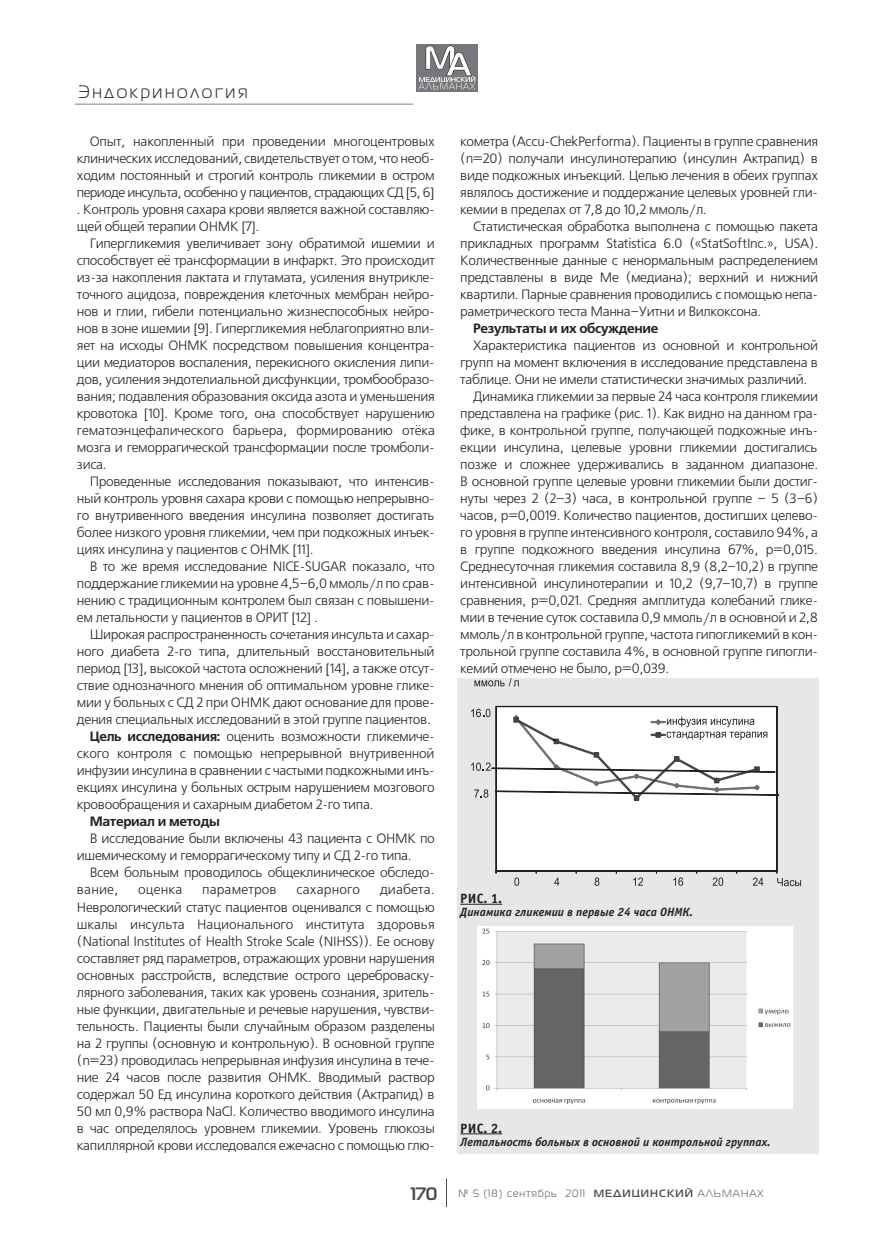
<style>
.page{position:relative;width:893px;height:1255px;background:#fff}
.page>*{position:absolute;margin:0;border:0;box-sizing:border-box;transform-origin:0 0}
.t1{font:18px "Magistral C";letter-spacing:.15em;color:#231f20}
.t2{font:700 18px "Magistral C";color:#4b4c4d}
.Text_11{font:13.5px/17px "Free Set C";letter-spacing:-.025em;color:#231f20;text-align:justify}
.Text_11-2{font:700 13.5px "Free Set C";letter-spacing:-.025em;color:#231f20}
.Text_11-3{font:13.5px "Free Set C";letter-spacing:.01em;color:#231f20}
.ТАБ_И_РИС_НОВЫЕ{font:700 13.5px "Officina Sans C";color:#231f20}
.ТАБ_И_РИС_НОВЫЕ-2{font:italic 700 12px "Officina Sans C";color:#231f20}
.t3{font:10.5px "Magistral C";letter-spacing:.1em;color:#4b4c4d}
.s1{font-weight:700}
</style>
<div class="page">
<div style="left:417px;top:44px;width:61px;height:48px;background:#76787b"></div>
<svg style="left:419px;top:45px;width:56px;height:44px"></svg>
<hr style="left:75px;top:104px;width:338px;height:1px;background:#808285">
<svg style="left:446px;top:1178px;width:1px;height:28px"></svg>
<div style="left:458px;top:678px;width:361px;height:475px;background:#e6e7e9"></div>
<hr style="left:460px;top:903px;width:42px;height:1px;background:#231f20">
<hr style="left:460px;top:1133px;width:42px;height:1px;background:#231f20">
<div style="left:496px;top:706px;width:281px;height:164px;background:#fff"></div>
<div style="left:496px;top:870px;width:281px;height:1px;border:1px solid #231f20"></div>
<svg style="left:514px;top:877px;width:5px;height:8px"></svg>
<svg style="left:554px;top:877px;width:5px;height:8px"></svg>
<svg style="left:595px;top:877px;width:4px;height:8px"></svg>
<svg style="left:633px;top:877px;width:10px;height:8px"></svg>
<svg style="left:673px;top:877px;width:10px;height:8px"></svg>
<svg style="left:713px;top:877px;width:10px;height:8px"></svg>
<svg style="left:753px;top:877px;width:10px;height:8px"></svg>
<svg style="left:474px;top:678px;width:45px;height:8px"></svg>
<svg style="left:471px;top:708px;width:308px;height:92px;background:#e7e7e7"></svg>
<svg style="left:777px;top:870px;width:24px;height:16px"></svg>
<img style="left:478px;top:926px;width:314px;height:182px">
<p class="t1" style="left:78px;top:83px;width:171px">Эндокринология</p>
<p class="Text_11" style="left:77px;top:133px;width:359px;text-indent:13px">Опыт, накопленный при проведении многоцентровых клинических исследований, свидетельствует о том, что необ&shy;ходим постоянный и строгий контроль гликемии в остром периоде инсульта, особенно у пациентов, страдающих СД [5, 6] . Контроль уровня сахара крови является важной составляю&shy;щей общей терапии ОНМК [7].</p>
<p class="Text_11" style="left:77px;top:235px;width:360px;text-indent:13px">Гипергликемия увеличивает зону обратимой ишемии и способствует её трансформации в инфаркт. Это происходит из-за накопления лактата и глутамата, усиления внутрикле&shy;точного ацидоза, повреждения клеточных мембран нейро&shy;нов и глии, гибели потенциально жизнеспособных нейро&shy;нов в зоне ишемии [9]. Гипергликемия неблагоприятно вли&shy;яет на исходы ОНМК посредством повышения концентра&shy;ции медиаторов воспаления, перекисного окисления липи&shy;дов, усиления эндотелиальной дисфункции, тромбообразо&shy;вания; подавления образования оксида азота и уменьшения кровотока [10]. Кроме того, она способствует нарушению гематоэнцефалического барьера, формированию отёка мозга и геморрагической трансформации после тромболи&shy;зиса.</p>
<p class="Text_11" style="left:77px;top:473px;width:359px;text-indent:13px">Проведенные исследования показывают, что интенсив&shy;ный контроль уровня сахара крови с помощью непрерывно&shy;го внутривенного введения инсулина позволяет достигать более низкого уровня гликемии, чем при подкожных инъек&shy;циях инсулина у пациентов с ОНМК [11].</p>
<p class="Text_11" style="left:77px;top:558px;width:359px;text-indent:13px">В то же время исследование NICE-SUGAR показало, что поддержание гликемии на уровне 4,5–6,0 ммоль/л по срав&shy;нению с традиционным контролем был связан с повышени&shy;ем летальности у пациентов в ОРИТ [12] .</p>
<p class="Text_11" style="left:77px;top:626px;width:359px;text-indent:13px">Широкая распространенность сочетания инсульта и сахар&shy;ного диабета 2-го типа, длительный восстановительный период [13], высокой частота осложнений [14], а также отсут&shy;ствие однозначного мнения об оптимальном уровне глике&shy;мии у больных с СД 2 при ОНМК дают основание для прове&shy;дения специальных исследований в этой группе пациентов.</p>
<p class="Text_11" style="left:77px;top:728px;width:359px;text-indent:13px"><span class="s1">Цель исследования:</span> оценить возможности гликемиче&shy;ского контроля с помощью непрерывной внутривенной инфузии инсулина в сравнении с частыми подкожными инъ&shy;екциях инсулина у больных острым нарушением мозгового кровообращения и сахарным диабетом 2-го типа.</p>
<p class="Text_11-2" style="left:90px;top:814px;width:132px">Материал и методы</p>
<p class="Text_11" style="left:77px;top:831px;width:359px;text-indent:13px">В исследование были включены 43 пациента с ОНМК по ишемическому и геморрагическому типу и СД 2-го типа.</p>
<p class="Text_11" style="left:77px;top:865px;width:359px;text-indent:13px">Всем больным проводилось общеклиническое обследо&shy;вание,</p>
<p class="Text_11" style="left:77px;top:882px;width:359px;text-indent:303px">диабета.<br>Неврологический статус пациентов оценивался с помощью шкалы инсульта Национального института здоровья (National Institutes of Health Stroke Scale (NIHSS)). Ее основу составляет ряд параметров, отражающих уровни нарушения основных расстройств, вследствие острого цереброваску&shy;лярного заболевания, таких как уровень сознания, зритель&shy;ные функции, двигательные и речевые нарушения, чувстви&shy;тельность. Пациенты были случайным образом разделены на 2 группы (основную и контрольную). В основной группе (n=23) проводилась непрерывная инфузия инсулина в тече&shy;ние 24 часов после развития ОНМК. Вводимый раствор содержал 50 Ед инсулина короткого действия (Актрапид) в 50 мл 0,9% раствора NaCl. Количество вводимого инсулина в час определялось уровнем гликемии. Уровень глюкозы капиллярной крови исследовался ежечасно с помощью глю-</p>
<p class="Text_11" style="left:138px;top:882px;width:46px">оценка</p>
<p class="Text_11-3" style="left:202px;top:882px;width:76px">параметров</p>
<p class="Text_11-3" style="left:296px;top:882px;width:65px">сахарного</p>
<p class="Text_11" style="left:460px;top:133px;width:359px">кометра (Accu-ChekPerforma). Пациенты в группе сравнения (n=20) получали инсулинотерапию (инсулин Актрапид) в виде подкожных инъекций. Целью лечения в обеих группах являлось достижение и поддержание целевых уровней гли&shy;кемии в пределах от 7,8 до 10,2 ммоль/л.</p>
<p class="Text_11" style="left:460px;top:218px;width:359px;text-indent:13px">Статистическая обработка выполнена с помощью пакета прикладных программ Statistica 6.0 («StatSoftInc.», USA).<br>Количественные данные с ненормальным распределением представлены в виде Ме (медиана); верхний и нижний квартили. Парные сравнения проводились с помощью непа&shy;раметрического теста Манна–Уитни и Вилкоксона.</p>
<p class="Text_11-2" style="left:473px;top:320px;width:187px">Результаты и их обсуждение</p>
<p class="Text_11" style="left:460px;top:337px;width:359px;text-indent:13px">Характеристика пациентов из основной и контрольной групп на момент включения в исследование представлена в таблице. Они не имели статистически значимых различий.</p>
<p class="Text_11" style="left:460px;top:388px;width:359px;text-indent:13px">Динамика гликемии за первые 24 часа контроля гликемии представлена на графике (рис. 1). Как видно на данном гра&shy;фике, в контрольной группе, получающей подкожные инъ&shy;екции инсулина, целевые уровни гликемии достигались позже и сложнее удерживались в заданном диапазоне.<br>В основной группе целевые уровни гликемии были достиг&shy;нуты через 2 (2–3) часа, в контрольной группе – 5 (3–6) часов, p=0,0019. Количество пациентов, достигших целево&shy;го уровня в группе интенсивного контроля, составило 94%, а в группе подкожного введения инсулина 67%, р=0,015.<br>Среднесуточная гликемия составила 8,9 (8,2–10,2) в группе интенсивной инсулинотерапии и 10,2 (9,7–10,7) в группе сравнения, р=0,021. Средняя амплитуда колебаний глике&shy;мии в течение суток составила 0,9 ммоль/л в основной и 2,8 ммоль/л в контрольной группе, частота гипогликемий в кон&shy;трольной группе составила 4%, в основной группе гипогли&shy;кемий отмечено не было, р=0,039.</p>
<p class="ТАБ_И_РИС_НОВЫЕ" style="left:460px;top:890px;width:43px">РИС. 1.</p>
<p class="ТАБ_И_РИС_НОВЫЕ-2" style="left:460px;top:905px;width:234px">Динамика гликемии в первые 24 часа ОНМК.</p>
<p class="ТАБ_И_РИС_НОВЫЕ" style="left:460px;top:1120px;width:43px">РИС. 2.</p>
<p class="ТАБ_И_РИС_НОВЫЕ-2" style="left:460px;top:1135px;width:312px">Летальность больных в основной и контрольной группах.</p>
<p class="t2" style="left:411px;top:1182px;width:28px">170</p>
<p class="t3" style="left:458px;top:1187px;width:307px">№ 5 (18) сентябрь 2011 <span class="s1">МЕДИЦИНСКИЙ</span> АЛЬМАНАХ</p>
</div>
